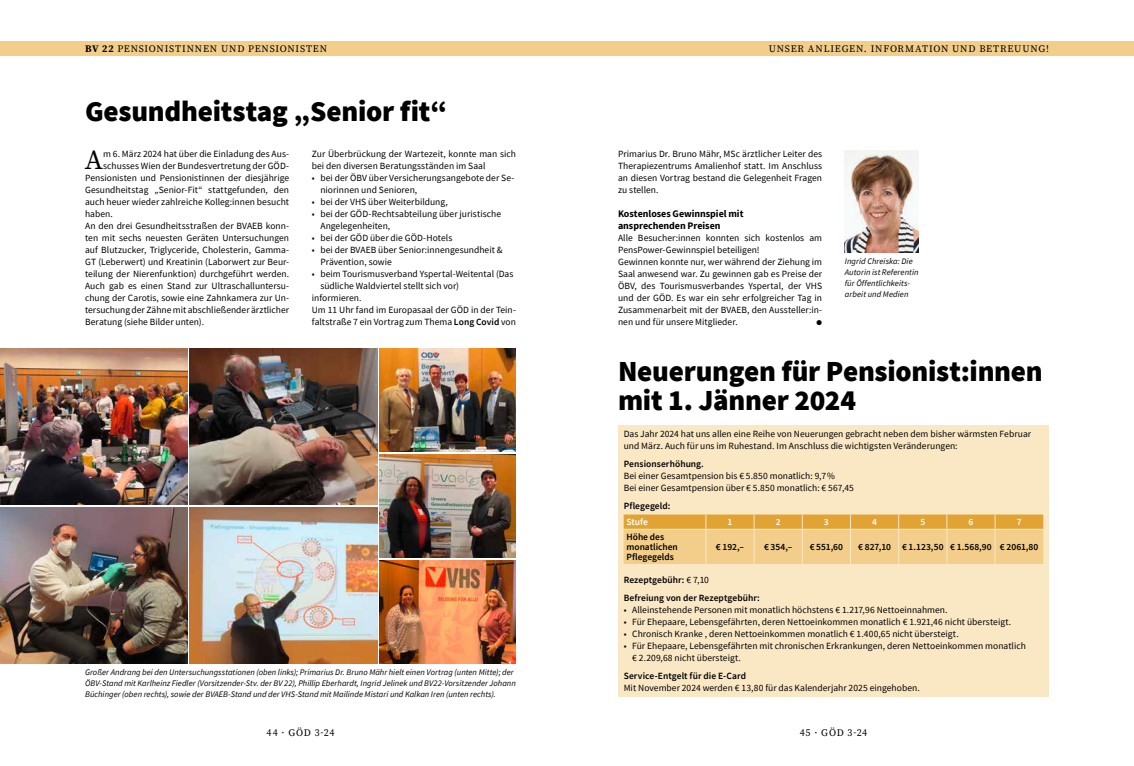
<style>
.page{position:relative;width:1134px;height:766px;background:#fff}
.page>*{position:absolute;margin:0;border:0;box-sizing:border-box;transform-origin:0 0}
.t1{font:900 29px/29px "Source Sans Pro";letter-spacing:-.01em;color:#000}
.t2{font:27.4px "Source Serif Pro";color:#000}
.t3{font:10px "Source Serif Pro";letter-spacing:.085em;color:#000}
.t4{font:700 10px/12px "Source Sans Pro";letter-spacing:-.005em;color:#000}
.t5{font:9.5px/12px "Source Sans Pro";letter-spacing:.005em;color:#000}
.t6{font:600 9.5px/10px "Source Sans Pro";letter-spacing:.005em;color:#000}
.t7{font:600 9.5px "Source Sans Pro";letter-spacing:-.005em;color:#fff}
.t8{font:italic 8.5px/11px "Source Sans Pro";letter-spacing:.005em;color:#000}
.t9{font:7px "Zapf Dingbats ITC";color:#000}
.s1{font-weight:700}
.s2{font-weight:600}
.s3{font-weight:400}
</style>
<div class="page">
<div style="left:567px;top:42px;width:567px;height:14px;background:#f3ce8a"></div>
<div style="left:0;top:42px;width:567px;height:14px;background:#f3ce8a"></div>
<img style="left:380px;top:349px;width:136px;height:103px">
<img style="left:190px;top:349px;width:187px;height:155px">
<img style="left:190px;top:507px;width:187px;height:156px">
<img style="left:380px;top:454px;width:136px;height:103px">
<img style="left:380px;top:560px;width:136px;height:103px">
<img style="left:0;top:349px;width:187px;height:155px">
<img style="left:845px;top:150px;width:73px;height:102px">
<div style="left:618px;top:425px;width:431px;height:271px;background:#fae7c4"></div>
<svg style="left:624px;top:514px;width:419px;height:50px;background:#edc272"></svg>
<hr style="left:624px;top:529px;width:82px;height:1px;background:#fae7c4">
<hr style="left:706px;top:529px;width:48px;height:1px;background:#fae7c4">
<hr style="left:706px;top:529px;width:1px;height:35px;background:#fae7c4">
<hr style="left:754px;top:529px;width:48px;height:1px;background:#fae7c4">
<hr style="left:754px;top:529px;width:1px;height:35px;background:#fae7c4">
<hr style="left:802px;top:529px;width:48px;height:1px;background:#fae7c4">
<hr style="left:802px;top:529px;width:1px;height:35px;background:#fae7c4">
<hr style="left:850px;top:529px;width:49px;height:1px;background:#fae7c4">
<hr style="left:850px;top:529px;width:1px;height:35px;background:#fae7c4">
<hr style="left:899px;top:529px;width:48px;height:1px;background:#fae7c4">
<hr style="left:898px;top:529px;width:1px;height:35px;background:#fae7c4">
<hr style="left:947px;top:529px;width:48px;height:1px;background:#fae7c4">
<hr style="left:947px;top:529px;width:1px;height:35px;background:#fae7c4">
<hr style="left:995px;top:529px;width:48px;height:1px;background:#fae7c4">
<hr style="left:995px;top:529px;width:1px;height:35px;background:#fae7c4">
<img style="left:0;top:507px;width:187px;height:156px">
<p class="t3" style="left:85px;top:42px;width:244px"><span class="s1">BV 22</span> PENSIONISTINNEN UND PENSIONISTEN</p>
<p class="t3" style="left:769px;top:42px;width:282px">UNSER ANLIEGEN. INFORMATION UND BETREUUNG!</p>
<h1 class="t1" style="left:85px;top:96px;width:364px">Gesundheitstag „Senior fit“</h1>
<h2 class="t2" style="left:85px;top:141px;width:20px">A</h2>
<p class="t5" style="left:103px;top:147px;width:188px">m 6. März 2024 hat über die Einladung des Aus-</p>
<p class="t5" style="left:312px;top:147px;width:206px">Zur Überbrückung der Wartezeit, konnte man sich bei den diversen Beratungsständen im Saal</p>
<p class="t5" style="left:320px;top:171px;width:196px;text-indent:-9px">• bei der ÖBV über Versicherungsangebote der Se&shy;niorinnen und Senioren,</p>
<p class="t5" style="left:312px;top:195px;width:137px">• bei der VHS über Weiterbildung,</p>
<p class="t5" style="left:320px;top:207px;width:182px;text-indent:-9px">• bei der GÖD-Rechtsabteilung über juristische<br>Angelegenheiten,</p>
<p class="t5" style="left:312px;top:231px;width:142px">• bei der GÖD über die GÖD-Hotels</p>
<p class="t5" style="left:320px;top:243px;width:184px;text-indent:-8px">• bei der BVAEB über Senior:innengesundheit &amp;<br>Prävention, sowie</p>
<p class="t5" style="left:312px;top:267px;width:203px">• beim Tourismusverband Yspertal-Weitental (Das</p>
<p class="t5" style="left:320px;top:279px;width:140px">südliche Waldviertel stellt sich vor)</p>
<p class="t5" style="left:312px;top:291px;width:51px">informieren.</p>
<p class="t5" style="left:312px;top:303px;width:206px">Um 11 Uhr fand im Europasaal der GÖD in der Tein-</p>
<p class="t5" style="left:312px;top:315px;width:206px">faltstraße 7 ein Vortrag zum Thema <span class="s2">Long Covid</span> von</p>
<p class="t5" style="left:103px;top:159px;width:188px">schusses Wien der Bundesvertretung der GÖD-</p>
<p class="t5" style="left:85px;top:171px;width:206px">Pensionisten und Pensionistinnen der diesjährige</p>
<p class="t5" style="left:85px;top:183px;width:206px">Gesundheitstag „Senior-Fit“ stattgefunden, den</p>
<p class="t5" style="left:85px;top:195px;width:206px">auch heuer wieder zahlreiche Kolleg:innen besucht</p>
<p class="t5" style="left:85px;top:207px;width:29px">haben.</p>
<p class="t5" style="left:85px;top:219px;width:206px">An den drei Gesundheitsstraßen der BVAEB konn-</p>
<p class="t5" style="left:85px;top:231px;width:206px">ten mit sechs neuesten Geräten Untersuchungen</p>
<p class="t5" style="left:85px;top:243px;width:206px">auf Blutzucker, Triglyceride, Cholesterin, Gamma-</p>
<p class="t5" style="left:85px;top:255px;width:206px">GT (Leberwert) und Kreatinin (Laborwert zur Beur-</p>
<p class="t5" style="left:85px;top:267px;width:206px">teilung der Nierenfunktion) durchgeführt werden.</p>
<p class="t5" style="left:85px;top:279px;width:206px">Auch gab es einen Stand zur Ultraschalluntersu-</p>
<p class="t5" style="left:85px;top:291px;width:206px">chung der Carotis, sowie eine Zahnkamera zur Un-</p>
<p class="t5" style="left:85px;top:303px;width:206px">tersuchung der Zähne mit abschließender ärztlicher</p>
<p class="t5" style="left:85px;top:315px;width:121px">Beratung (siehe Bilder unten).</p>
<p class="t8" style="left:85px;top:666px;width:432px">Großer Andrang bei den Untersuchungsstationen (oben links); Primarius Dr. -Bruno Mähr hielt einen Vortrag (unten Mitte); der<br>ÖBV-Stand mit Karlheinz Fiedler (Vorsitzender-Stv. der BV 22), Phillip Eberhardt, Ingrid Jelinek und BV22-Vorsitzender Johann<br>Büchinger (oben rechts), sowie der BVAEB-Stand und der VHS-Stand mit Mailinde Mistari und Kalkan Iren (unten rechts).</p>
<p class="t5" style="left:618px;top:147px;width:206px;text-align:justify">Primarius Dr. Bruno Mähr, MSc ärztlicher Leiter des Therapiezentrums Amalienhof statt. Im Anschluss an diesen Vortrag bestand die Gelegenheit Fragen zu stellen.</p>
<p class="t4" style="left:618px;top:207px;width:127px">Kostenloses Gewinnspiel mit ansprechenden Preisen</p>
<p class="t5" style="left:618px;top:231px;width:206px">Alle Besucher:innen konnten sich kostenlos am PensPower-Gewinnspiel beteiligen!<br>Gewinnen konnte nur, wer während der Ziehung im Saal anwesend war. Zu gewinnen gab es Preise der ÖBV, des Tourismusverbandes Yspertal, der VHS und der GÖD. Es war ein sehr erfolgreicher Tag in Zusammenarbeit mit der BVAEB, den Aussteller:in&shy;nen und für unsere Mitglieder.</p>
<p class="t8" style="left:845px;top:255px;width:75px">Ingrid Chreiska: Die<br>Autorin ist Referentin für Öffentlichkeits&shy;arbeit und Medien</p>
<p class="t9" style="left:817px;top:319px;width:7px">●</p>
<h1 class="t1" style="left:618px;top:356px;width:426px">Neuerungen für Pensionist:innen mit 1. Jänner 2024</h1>
<p class="t5" style="left:624px;top:427px;width:409px">Das Jahr 2024 hat uns allen eine Reihe von Neuerungen gebracht neben dem bisher wärmsten Februar und März. Auch für uns im Ruhestand. Im Anschluss die wichtigsten Veränderungen:</p>
<p class="t6" style="left:624px;top:458px;width:82px">Pensionserhöhung.</p>
<p class="t5" style="left:624px;top:469px;width:232px">Bei einer Gesamtpension bis € 5.850 monatlich: 9,7%<br>Bei einer Gesamtpension über € 5.850 monatlich: € 567,45</p>
<p class="t6" style="left:624px;top:500px;width:48px">Pflegegeld:</p>
<p class="t7" style="left:626px;top:515px;width:23px">Stufe</p>
<p class="t7" style="left:727px;top:515px;width:6px">1</p>
<p class="t7" style="left:776px;top:515px;width:6px">2</p>
<p class="t7" style="left:824px;top:515px;width:6px">3</p>
<p class="t7" style="left:872px;top:515px;width:6px">4</p>
<p class="t7" style="left:920px;top:515px;width:6px">5</p>
<p class="t7" style="left:968px;top:515px;width:6px">6</p>
<p class="t7" style="left:1017px;top:515px;width:6px">7</p>
<p class="t6" style="left:626px;top:531px;width:53px">Höhe des monatlichen<br>Pflegegelds</p>
<p class="t6" style="left:716px;top:541px;width:30px">€ 192,–</p>
<p class="t6" style="left:764px;top:541px;width:30px">€ 354,–</p>
<p class="t6" style="left:810px;top:541px;width:35px">€ 551,60</p>
<p class="t6" style="left:858px;top:541px;width:182px">€ 827,10 € 1.123,50 € 1.568,90 € 2061,80</p>
<p class="t6" style="left:624px;top:571px;width:138px;line-height:18px">Rezeptgebühr: <span class="s3">€ 7,10<br></span>Befreiung von der Rezeptgebühr:</p>
<p class="t5" style="left:624px;top:604px;width:325px">• Alleinstehende Personen mit monatlich höchstens € 1.217,96 Nettoeinnahmen.</p>
<p class="t5" style="left:624px;top:616px;width:389px">• Für Ehepaare, Lebensgefährten, deren Nettoeinkommen monatlich € 1.921,46 nicht übersteigt.</p>
<p class="t5" style="left:624px;top:628px;width:336px">• Chronisch Kranke , deren Nettoeinkommen monatlich € 1.400,65 nicht übersteigt.</p>
<p class="t5" style="left:632px;top:640px;width:395px;text-indent:-9px">• Für Ehepaare, Lebensgefährten mit chronischen Erkrankungen, deren Nettoeinkommen monatlich € 2.209,68 nicht übersteigt.</p>
<p class="t6" style="left:624px;top:671px;width:124px">Service-Entgelt für die E-Card</p>
<p class="t5" style="left:624px;top:682px;width:298px">Mit November 2024 werden € 13,80 für das Kalenderjahr 2025 eingehoben.</p>
<p class="t3" style="left:267px;top:725px;width:69px">44 · GÖD 3-24</p>
<p class="t3" style="left:800px;top:725px;width:69px">45 · GÖD 3-24</p>
</div>
